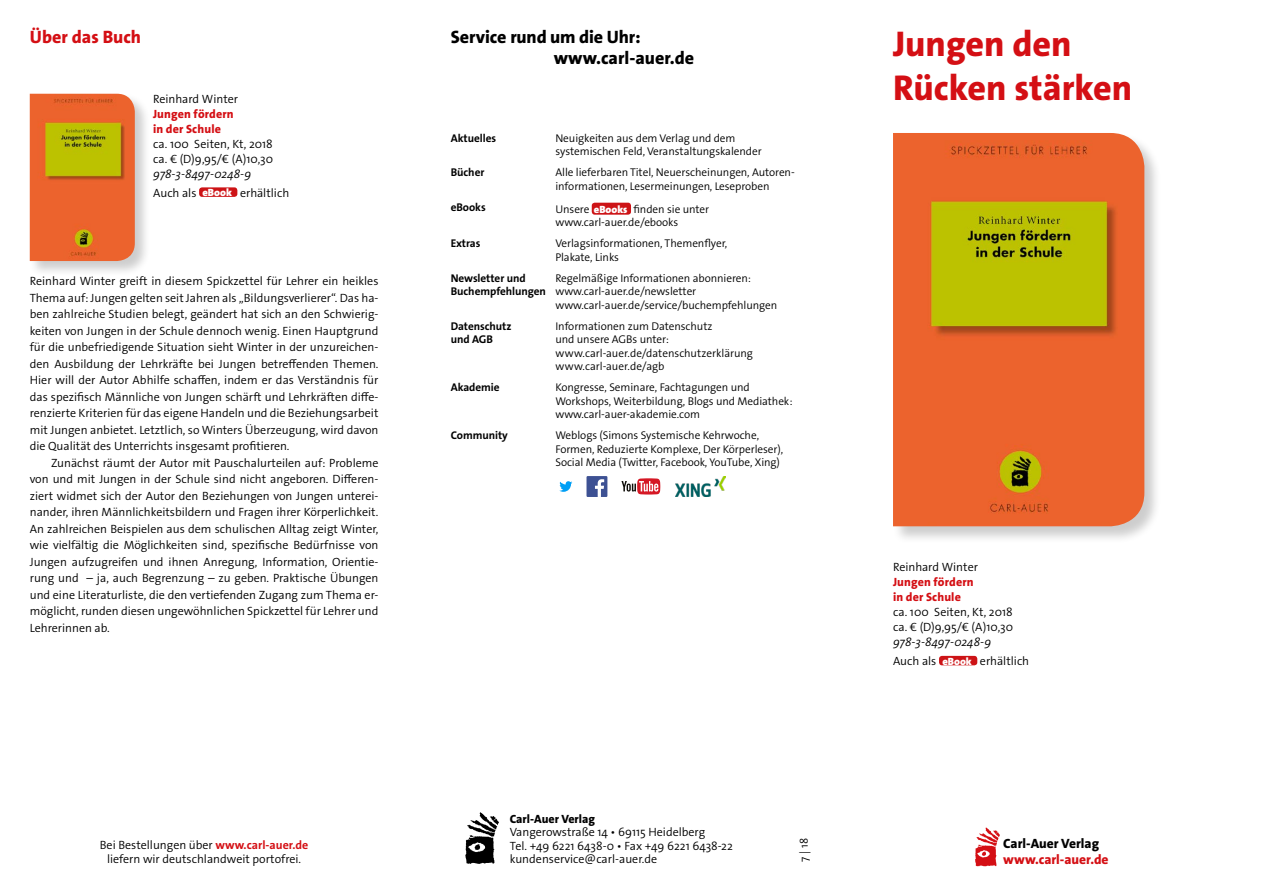
<style>
.page{position:relative;width:1263px;height:893px;background:#fff}
.page>*{position:absolute;margin:0;border:0;box-sizing:border-box;transform-origin:0 0}
.t1{font:67.5px "Carl Auer Logo";color:#000}
.t2{font:800 36px/43.2px "The Sans Os F";color:#d40f14}
.t3{font:800 18px/21px "The Sans Os F";color:#000}
.t4{font:800 18px "The Sans Os F";color:#d40f14}
.t5{font:800 13.5px "The Sans Os F";color:#d40f14}
.t6{font:800 13.5px "The Sans Os F";color:#000}
.t7{font:300 12px/16.5px "The Sans Os F";color:#000}
.t8{font:italic 300 12px/19.2px "The Sans Os F";letter-spacing:-.005em;color:#000}
.t9{font:800 12px/15px "The Sans Os F";letter-spacing:.01em;color:#d40f14}
.t10{font:800 12px "The Sans Os F";color:#000}
.t11{font:300 11.25px/13.5px "The Sans Os F";letter-spacing:-.005em;color:#000}
.t12{font:700 11.25px/13.5px "The Sans Os F";letter-spacing:-.005em;color:#000}
.s1{font-style:normal}
.s2{font-weight:900;font-style:normal;font-size:10.5px;color:#fff}
.s3{font-weight:700;color:#d40f14}
.s4{font-weight:900;font-size:10.5px;color:#fff}
</style>
<div class="page">
<div style="left:892px;top:132px;width:270px;height:412px;background:#000;opacity:.2"></div>
<img style="left:893px;top:133px;width:251px;height:393px">
<div style="left:939px;top:656px;width:38px;height:9px;background:#cd1316;border-radius:3px"></div>
<div style="left:29px;top:93px;width:122px;height:185px;background:#000;opacity:.2"></div>
<img style="left:30px;top:94px;width:105px;height:167px">
<div style="left:199px;top:187px;width:38px;height:10px;background:#cd1316;border-radius:3px"></div>
<img style="left:975px;top:827px;width:25px;height:40px">
<div style="left:592px;top:203px;width:39px;height:12px;background:#cd1316;border-radius:3px"></div>
<svg style="left:621px;top:478px;width:39px;height:17px"></svg>
<div style="left:586px;top:476px;width:21px;height:21px;background:#3d5193"></div>
<svg style="left:595px;top:479px;width:9px;height:18px"></svg>
<svg style="left:675px;top:476px;width:51px;height:21px"></svg>
<img style="left:676px;top:477px;width:49px;height:19px">
<svg style="left:559px;top:481px;width:13px;height:11px"></svg>
<h3 class="t4" style="left:30px;top:25px;width:113px">Über das Buch</h3>
<p class="t7" style="left:153px;top:90px;width:87px">Reinhard Winter</p>
<p class="t9" style="left:153px;top:106px;width:82px">Jungen fördern in der Schule</p>
<p class="t7" style="left:153px;top:136px;width:122px;line-height:15px">ca. 100 Seiten, Kt, 2018 ca. € (D)9,95/€ (A)10,30</p>
<p class="t8" style="left:153px;top:164px;width:138px">978-3-8497-0248-9<br><span class="s1">Auch als</span> <span class="s2">eBook</span> <span class="s1">erhältlich</span></p>
<p class="t7" style="left:30px;top:273px;width:350px;text-align:justify">Reinhard Winter greift in diesem Spickzettel für Lehrer ein heikles Thema auf: Jungen gelten seit Jahren als „Bildungsverlierer“. Das ha&shy;ben zahlreiche Studien belegt, geändert hat sich an den Schwierig&shy;keiten von Jungen in der Schule dennoch wenig. Einen Hauptgrund für die unbefriedigende Situation sieht Winter in der unzureichen&shy;den Ausbildung der Lehrkräfte bei Jungen betreffenden Themen.<br>Hier will der Autor Abhilfe schaffen, indem er das Verständnis für das spezifisch Männliche von Jungen schärft und Lehrkräften diffe&shy;renzierte Kriterien für das eigene Handeln und die Beziehungsarbeit mit Jungen anbietet. Letztlich, so Winters Überzeugung, wird davon die Qualität des Unterrichts insgesamt profitieren.</p>
<p class="t7" style="left:30px;top:455px;width:350px;text-align:justify;text-indent:21px">Zunächst räumt der Autor mit Pauschalurteilen auf: Probleme von und mit Jungen in der Schule sind nicht angeboren. Differen&shy;ziert widmet sich der Autor den Beziehungen von Jungen unterei&shy;nander, ihren Männlichkeitsbildern und Fragen ihrer Körperlichkeit.<br>An zahlreichen Beispielen aus dem schulischen Alltag zeigt Winter, wie vielfältig die Möglichkeiten sind, spezifische Bedürfnisse von Jungen aufzugreifen und ihnen Anregung, Information, Orientie&shy;rung und – ja, auch Begrenzung – zu geben. Praktische Übungen und eine Literaturliste, die den vertiefenden Zugang zum Thema er&shy;möglicht, runden diesen ungewöhnlichen Spickzettel für Lehrer und Lehrerinnen ab.</p>
<p class="t7" style="left:100px;top:838px;width:210px;line-height:14.4px;text-align:center">Bei Bestellungen über <span class="s3">www.carl-auer.de </span>liefern wir deutschlandweit portofrei.</p>
<h3 class="t3" style="left:554px;top:27px;width:142px;text-indent:-103px">Service rund um die Uhr: www.carl-auer.de</h3>
<p class="t12" style="left:451px;top:131px;width:47px">Aktuelles</p>
<p class="t11" style="left:555px;top:131px;width:208px">Neuigkeiten aus dem Verlag und dem systemischen Feld, Veranstaltungskalender</p>
<p class="t12" style="left:451px;top:166px;width:35px">Bücher</p>
<p class="t11" style="left:555px;top:166px;width:240px">Alle lieferbaren Titel, Neuerscheinungen, Autoren&shy;informationen, Lesermeinungen, Leseproben</p>
<p class="t12" style="left:451px;top:201px;width:36px">eBooks</p>
<p class="t11" style="left:555px;top:202px;width:155px">Unsere <span class="s4">eBooks</span> finden sie unter www.carl-auer.de/ebooks</p>
<p class="t12" style="left:451px;top:237px;width:31px">Extras</p>
<p class="t11" style="left:555px;top:237px;width:173px">Verlagsinformationen, Themenflyer,<br>Plakate, Links</p>
<p class="t12" style="left:451px;top:271px;width:97px">Newsletter und<br>Buchempfehlungen</p>
<p class="t11" style="left:555px;top:271px;width:224px">Regelmäßige Informationen abonnieren: www.carl-auer.de/newsletter www.carl-auer.de/service/buchempfehlungen</p>
<p class="t12" style="left:451px;top:319px;width:62px">Datenschutz und AGB</p>
<p class="t11" style="left:555px;top:319px;width:199px">Informationen zum Datenschutz<br>und unsere AGBs unter: www.carl-auer.de/datenschutzerklärung www.carl-auer.de/agb</p>
<p class="t12" style="left:451px;top:381px;width:50px">Akademie</p>
<p class="t11" style="left:555px;top:381px;width:239px">Kongresse, Seminare, Fachtagungen und<br>Workshops, Weiterbildung, Blogs und Mediathek: www.carl-auer-akademie.com</p>
<p class="t12" style="left:451px;top:429px;width:59px">Community</p>
<p class="t11" style="left:555px;top:429px;width:229px">Weblogs (Simons Systemische Kehrwoche,<br>Formen, Reduzierte Komplexe, Der Körperleser),<br>Social Media (Twitter, Facebook, YouTube, Xing)</p>
<h1 class="t1" style="left:463px;top:800px;width:35px">a</h1>
<p class="t10" style="left:510px;top:811px;width:87px">Carl-Auer Verlag</p>
<p class="t7" style="left:510px;top:825px;width:224px;line-height:13.5px">Vangerowstraße 14 • 69115 Heidelberg<br>Tel. +49 6221 6438-0 • Fax +49 6221 6438-22</p>
<p class="t7" style="left:510px;top:851px;width:149px">kundenservice@carl-auer.de</p>
<p class="t11" style="left:797px;top:862px;width:26px;rotate:-90deg">7 | 18</p>
<h2 class="t2" style="left:893px;top:23px;width:241px">Jungen den<br>Rücken stärken</h2>
<p class="t7" style="left:893px;top:559px;width:87px">Reinhard Winter</p>
<p class="t9" style="left:893px;top:575px;width:82px">Jungen fördern in der Schule</p>
<p class="t7" style="left:893px;top:605px;width:122px;line-height:15px">ca. 100 Seiten, Kt, 2018 ca. € (D)9,95/€ (A)10,30</p>
<p class="t8" style="left:893px;top:633px;width:138px">978-3-8497-0248-9<br><span class="s1">Auch als</span> <span class="s2">eBook</span> <span class="s1">erhältlich</span></p>
<p class="t6" style="left:1003px;top:835px;width:97px">Carl-Auer Verlag</p>
<p class="t5" style="left:1003px;top:851px;width:107px">www.carl-auer.de</p>
</div>
